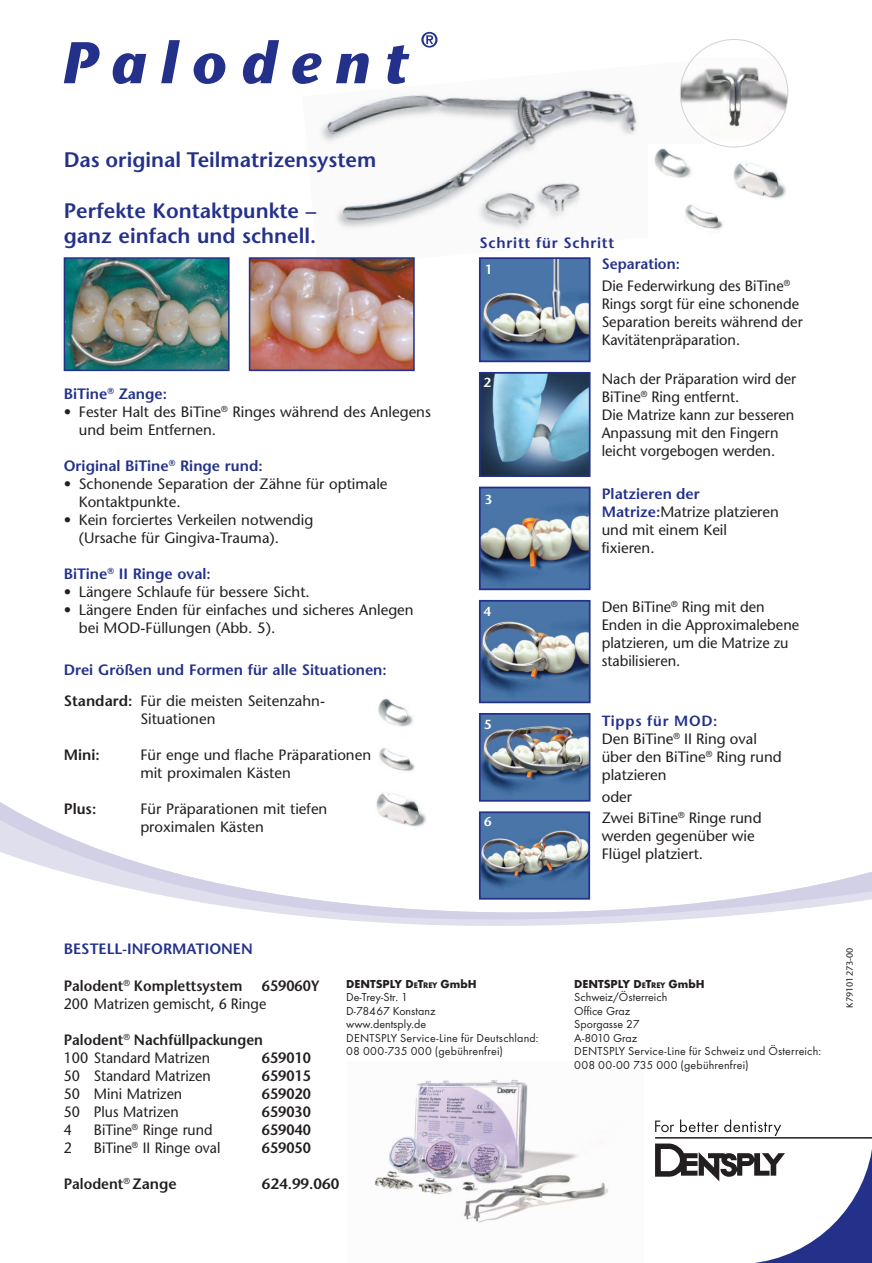
<style>
.page{position:relative;width:872px;height:1263px;background:#fff}
.page>*{position:absolute;margin:0;border:0;box-sizing:border-box;transform-origin:0 0}
.t1{font:600 21px/25.2px "Stone Sans";color:#24318b}
.t2{font:15px/18px "Stone Sans";color:#231f20}
.t3{font:600 15px/30.2px "Stone Sans";color:#24318b}
.t4{font:600 15px/18px "Stone Sans";color:#231f20;scale:.95 1}
.t5{font:15px "Stone Sans";color:#231f20;scale:.95 1}
.t6{font:600 15px "Stone Sans";color:#231f20}
.t7{font:600 15px "Stone Sans";letter-spacing:.05em;color:#24318b}
.t8{font:600 14.7px "Stone Sans";letter-spacing:.05em;color:#24318b}
.t9{font:600 13.05px "Stone Sans";color:#fff}
.t10{font:12px/13.5px "Futura TOT Boo";letter-spacing:.005em;color:#231f20}
.t11{font:700 12px "Futura TOT";color:#231f20}
.t12{font:9px "Stone Sans";color:#231f20}
.s1{color:#231f20}
.s2{font-weight:400;color:#231f20}
.s3{font-weight:600;color:#24318b}
.s4{font-weight:400}
.s5{font-size:8.4px}
</style>
<div class="page">
<svg style="left:0;top:778px;width:872px;height:148px"></svg>
<svg style="left:655px;top:1119px;width:217px;height:144px"></svg>
<img style="left:321px;top:60px;width:391px;height:208px">
<img style="left:648px;top:145px;width:138px;height:93px">
<img style="left:67px;top:260px;width:159px;height:108px">
<div style="left:64px;top:257px;width:165px;height:114px;border:2px solid #24318b"></div>
<img style="left:252px;top:260px;width:160px;height:108px">
<div style="left:249px;top:257px;width:166px;height:114px;border:2px solid #24318b"></div>
<img style="left:482px;top:260px;width:105px;height:99px">
<div style="left:479px;top:257px;width:111px;height:105px;border:2px solid #24318b"></div>
<img style="left:482px;top:375px;width:105px;height:99px">
<div style="left:479px;top:372px;width:111px;height:105px;border:2px solid #24318b"></div>
<img style="left:482px;top:490px;width:105px;height:97px">
<div style="left:479px;top:487px;width:111px;height:103px;border:2px solid #24318b"></div>
<img style="left:482px;top:603px;width:105px;height:97px">
<div style="left:479px;top:600px;width:111px;height:103px;border:2px solid #24318b"></div>
<img style="left:482px;top:716px;width:105px;height:83px">
<div style="left:479px;top:713px;width:111px;height:89px;border:2px solid #24318b"></div>
<img style="left:482px;top:814px;width:105px;height:83px">
<div style="left:479px;top:811px;width:111px;height:89px;border:2px solid #24318b"></div>
<img style="left:366px;top:698px;width:66px;height:134px">
<img style="left:680px;top:58px;width:108px;height:82px">
<svg style="left:64px;top:42px;width:36px;height:41px"></svg>
<svg style="left:113px;top:53px;width:33px;height:31px"></svg>
<svg style="left:161px;top:40px;width:19px;height:43px"></svg>
<svg style="left:194px;top:53px;width:31px;height:31px"></svg>
<svg style="left:243px;top:40px;width:36px;height:44px"></svg>
<svg style="left:292px;top:53px;width:29px;height:31px"></svg>
<svg style="left:336px;top:53px;width:33px;height:30px"></svg>
<svg style="left:387px;top:45px;width:22px;height:39px"></svg>
<svg style="left:421px;top:32px;width:16px;height:16px"></svg>
<img style="left:374px;top:1079px;width:234px;height:144px">
<h1 class="t1" style="left:64px;top:147px;width:314px">Das original Teilmatrizensystem</h1>
<h1 class="t1" style="left:64px;top:198px;width:254px">Perfekte Kontaktpunkte – ganz einfach und schnell.</h1>
<p class="t3" style="left:64px;top:378px;width:105px">BiTine<sup>®</sup> Zange:</p>
<p class="t2" style="left:79px;top:403px;width:353px;text-indent:-15px">• Fester Halt des BiTine<sup>®</sup> Ringes während des Anlegens und beim Entfernen.</p>
<p class="t3" style="left:64px;top:450px;width:200px">Original BiTine<sup>®</sup> Ringe rund:</p>
<p class="t2" style="left:79px;top:475px;width:310px;text-indent:-15px">• Schonende Separation der Zähne für optimale<br>Kontaktpunkte.</p>
<p class="t2" style="left:79px;top:511px;width:236px;text-indent:-15px">• Kein forciertes Verkeilen notwendig (Ursache für Gingiva-Trauma).</p>
<p class="t3" style="left:64px;top:558px;width:148px">BiTine<sup>®</sup> II Ringe oval:</p>
<p class="t2" style="left:64px;top:583px;width:247px">• Längere Schlaufe für bessere Sicht.</p>
<p class="t2" style="left:79px;top:601px;width:336px;text-indent:-15px">• Längere Enden für einfaches und sicheres Anlegen bei MOD-Füllungen (Abb. 5).</p>
<p class="t3" style="left:64px;top:655px;width:324px">Drei Größen und Formen für alle Situationen:<br><span class="s1">Standard:</span> <span class="s2">Für die meisten Seitenzahn-</span></p>
<p class="t2" style="left:140px;top:709px;width:77px">Situationen</p>
<p class="t6" style="left:64px;top:745px;width:38px">Mini:</p>
<p class="t2" style="left:140px;top:745px;width:232px">Für enge und flache Präparationen mit proximalen Kästen</p>
<p class="t6" style="left:64px;top:799px;width:34px">Plus:</p>
<p class="t2" style="left:140px;top:799px;width:188px">Für Präparationen mit tiefen proximalen Kästen</p>
<p class="t7" style="left:479px;top:233px;width:136px">Schritt für Schritt</p>
<p class="t9" style="left:485px;top:261px;width:9px">1</p>
<p class="t9" style="left:483px;top:374px;width:9px">2</p>
<p class="t9" style="left:485px;top:491px;width:9px">3</p>
<p class="t9" style="left:483px;top:603px;width:9px">4</p>
<p class="t9" style="left:484px;top:716px;width:9px">5</p>
<p class="t9" style="left:484px;top:813px;width:9px">6</p>
<p class="t2" style="left:602px;top:253px;width:190px;line-height:21.6px"><span class="s3">Separation:<br></span>Die Federwirkung des BiTine<sup>®</sup></p>
<p class="t2" style="left:602px;top:294px;width:202px">Rings sorgt für eine schonende<br>Separation bereits während der<br>Kavitätenpräparation.</p>
<p class="t2" style="left:602px;top:369px;width:196px">Nach der Präparation wird der<br>BiTine<sup>®</sup> Ring entfernt.<br>Die Matrize kann zur besseren<br>Anpassung mit den Fingern leicht vorgebogen werden.</p>
<p class="t2" style="left:602px;top:484px;width:179px"><span class="s3">Platzieren der<br>Matrize:</span>Matrize platzieren und mit einem Keil fixieren.</p>
<p class="t2" style="left:602px;top:597px;width:199px">Den BiTine<sup>®</sup> Ring mit den<br>Enden in die Approximalebene platzieren, um die Matrize zu stabilisieren.</p>
<p class="t8" style="left:602px;top:712px;width:117px">Tipps für MOD:</p>
<p class="t2" style="left:602px;top:730px;width:181px">Den BiTine<sup>®</sup> II Ring oval über den BiTine<sup>®</sup> Ring rund platzieren</p>
<p class="t2" style="left:602px;top:785px;width:161px;line-height:21.6px">oder<br>Zwei BiTine<sup>®</sup> Ringe rund</p>
<p class="t2" style="left:602px;top:827px;width:154px">werden gegenüber wie<br>Flügel platziert.</p>
<p class="t3" style="left:64px;top:934px;width:190px">BESTELL-INFORMATIONEN</p>
<p class="t4" style="left:64px;top:976px;width:189px">Palodent<sup>®</sup> Komplettsystem</p>
<p class="t4" style="left:262px;top:976px;width:63px">659060Y</p>
<p class="t5" style="left:64px;top:994px;width:215px">200 Matrizen gemischt, 6 Ringe</p>
<p class="t4" style="left:64px;top:1030px;width:211px">Palodent<sup>®</sup> Nachfüllpackungen<br><span class="s4">100 Standard Matrizen</span></p>
<p class="t4" style="left:262px;top:1048px;width:53px">659010</p>
<p class="t11" style="left:346px;top:976px;width:132px">DENTSPLY D<span class="s5">E</span>T<span class="s5">REY</span> GmbH</p>
<p class="t10" style="left:346px;top:990px;width:194px">De-Trey-Str. 1<br>D-78467 Konstanz<br>www.dentsply.de<br>DENTSPLY Service-Line für Deutschland:<br>08 000-735 000 (gebührenfrei)</p>
<p class="t5" style="left:64px;top:1066px;width:156px">50 Standard Matrizen</p>
<p class="t4" style="left:262px;top:1066px;width:53px">659015</p>
<p class="t5" style="left:64px;top:1084px;width:126px">50 Mini Matrizen</p>
<p class="t4" style="left:262px;top:1084px;width:53px">659020</p>
<p class="t5" style="left:64px;top:1102px;width:122px">50 Plus Matrizen</p>
<p class="t4" style="left:262px;top:1102px;width:53px">659030</p>
<p class="t5" style="left:64px;top:1120px;width:10px">4</p>
<p class="t5" style="left:94px;top:1120px;width:126px">BiTine<sup>®</sup> Ringe rund</p>
<p class="t4" style="left:262px;top:1120px;width:53px">659040</p>
<p class="t5" style="left:64px;top:1138px;width:10px">2</p>
<p class="t5" style="left:94px;top:1138px;width:135px">BiTine<sup>®</sup> II Ringe oval</p>
<p class="t4" style="left:262px;top:1138px;width:53px">659050</p>
<p class="t4" style="left:64px;top:1174px;width:120px">Palodent<sup>®</sup> Zange</p>
<p class="t6" style="left:262px;top:1174px;width:79px">624.99.060</p>
<p class="t11" style="left:574px;top:976px;width:132px">DENTSPLY D<span class="s5">E</span>T<span class="s5">REY</span> GmbH</p>
<p class="t10" style="left:574px;top:990px;width:248px">Schweiz/Österreich<br>Office Graz<br>Sporgasse 27<br>A-8010 Graz<br>DENTSPLY Service-Line für Schweiz und Österreich:<br>008 00-00 735 000 (gebührenfrei)</p>
<p class="t12" style="left:844px;top:1007px;width:61px;rotate:-90deg">K79101273-00</p>
</div>
